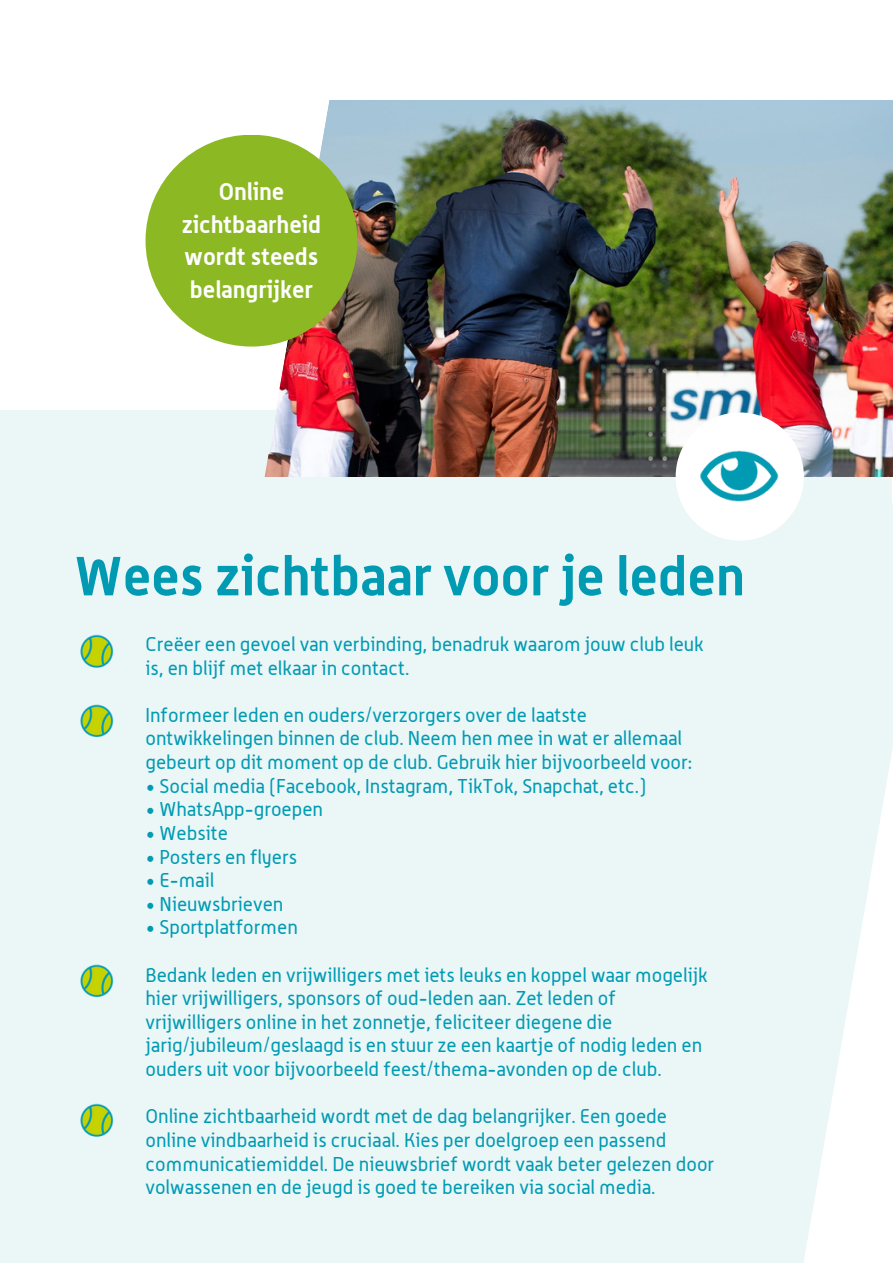
<style>
.page{position:relative;width:893px;height:1264px;background:#fff}
.page>*{position:absolute;margin:0;border:0;box-sizing:border-box;transform-origin:0 0}
.t1{font:700 54px "Alwyn";color:#009bb3}
.t2{font:700 23.7px/32.5px "Alwyn";color:#fff;text-align:center}
.t3{font:19.5px/23.5px "Alwyn";color:#009bb3}
</style>
<div class="page">
<div style="left:0;top:443px;width:891px;height:188px;background:#ebf6f7"></div>
<svg style="left:731px;top:478px;width:161px;height:784px;fill:#ebf6f7"></svg>
<div style="left:0;top:566px;width:731px;height:696px;background:#ebf6f7"></div>
<img style="left:363px;top:101px;width:529px;height:375px">
<img style="left:148px;top:100px;width:215px;height:377px">
<div style="left:145px;top:135px;width:212px;height:211px;background:#8cb824;border-radius:50%"></div>
<svg style="left:0;top:410px;width:276px;height:67px"></svg>
<img style="left:80px;top:964px;width:34px;height:33px">
<img style="left:80px;top:1103px;width:34px;height:34px">
<div style="left:0;top:410px;width:272px;height:15px;background:#ebf6f7"></div>
<img style="left:658px;top:379px;width:178px;height:194px">
<img style="left:80px;top:634px;width:34px;height:34px">
<img style="left:80px;top:704px;width:34px;height:33px">
<p class="t2" style="left:182px;top:175px;width:141px">Online zichtbaarheid wordt steeds belangrijker</p>
<h1 class="t1" style="left:75px;top:542px;width:671px">Wees zichtbaar voor je leden</h1>
<p class="t3" style="left:145px;top:632px;width:559px">Creëer een gevoel van verbinding, benadruk waarom jouw club leuk is, en blijf met elkaar in contact.</p>
<p class="t3" style="left:145px;top:703px;width:548px">Informeer leden en ouders/verzorgers over de laatste ontwikkelingen binnen de club. Neem hen mee in wat er allemaal gebeurt op dit moment op de club. Gebruik hier bijvoorbeeld voor:</p>
<p class="t3" style="left:145px;top:773px;width:502px">• Social media (Facebook, Instagram, TikTok, Snapchat, etc.)</p>
<p class="t3" style="left:145px;top:797px;width:179px">• WhatsApp-groepen</p>
<p class="t3" style="left:145px;top:821px;width:84px">• Website</p>
<p class="t3" style="left:145px;top:844px;width:153px">• Posters en flyers</p>
<p class="t3" style="left:145px;top:868px;width:70px">• E-mail</p>
<p class="t3" style="left:145px;top:892px;width:139px">• Nieuwsbrieven</p>
<p class="t3" style="left:145px;top:915px;width:154px">• Sportplatformen</p>
<p class="t3" style="left:145px;top:962px;width:563px">Bedank leden en vrijwilligers met iets leuks en koppel waar mogelijk hier vrijwilligers, sponsors of oud-leden aan. Zet leden of vrijwilligers online in het zonnetje, feliciteer diegene die jarig/jubileum/geslaagd is en stuur ze een kaartje of nodig leden en ouders uit voor bijvoorbeeld feest/thema-avonden op de club.</p>
<p class="t3" style="left:145px;top:1104px;width:570px">Online zichtbaarheid wordt met de dag belangrijker. Een goede online vindbaarheid is cruciaal. Kies per doelgroep een passend communicatiemiddel. De nieuwsbrief wordt vaak beter gelezen door volwassenen en de jeugd is goed te bereiken via social media.</p>
</div>
